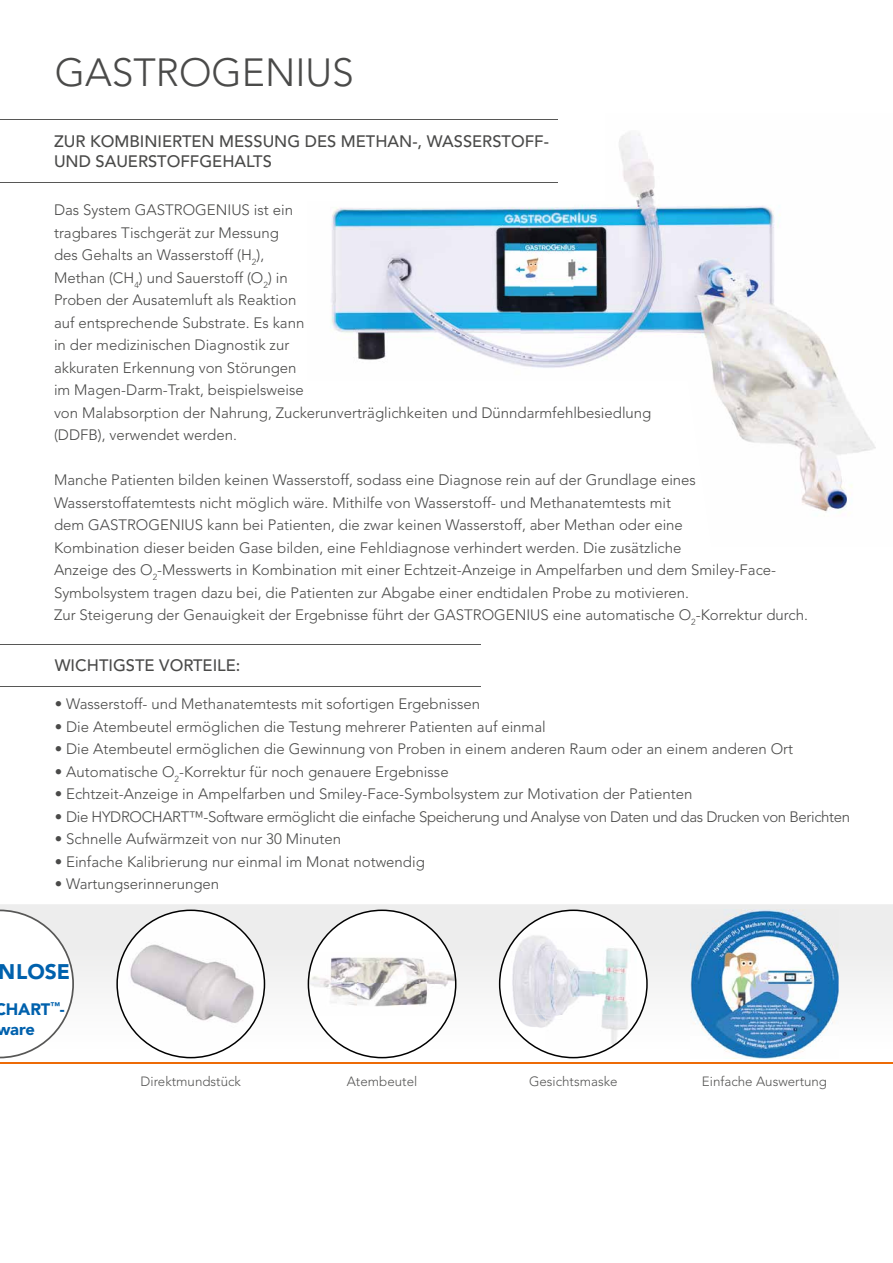
<style>
.page{position:relative;width:893px;height:1263px;background:#fff}
.page>*{position:absolute;margin:0;border:0;box-sizing:border-box;transform-origin:0 0}
.t1{font:300 39px "Avenir LT Std";color:#4a4a49}
.t2{font:900 21px "Avenir LT Std";color:#0061ad}
.t3{font:500 16.5px/19.8px "Avenir LT Std";color:#4a4a49}
.t4{font:900 16.5px/19.8px "Avenir LT Std";color:#0061ad}
.t5{font:300 15px/22.5px "Avenir LT Std";color:#4a4a49}
.t6{font:300 15px "Avenir LT Std";letter-spacing:-.025em;color:#4a4a49}
.t7{font:300 13.35px "Avenir LT Std";color:#575756}
</style>
<div class="page">
<svg style="left:0;top:904px;width:893px;height:155px"></svg>
<hr style="left:0;top:1062px;width:893px;height:2px;background:#ed6b06">
<img style="left:574px;top:132px;width:274px;height:270px">
<img style="left:330px;top:207px;width:244px;height:161px">
<img style="left:722px;top:402px;width:154px;height:110px">
<hr style="left:0;top:119px;width:557px;height:1px;background:#575756">
<hr style="left:0;top:182px;width:557px;height:1px;background:#575756">
<img style="left:690px;top:909px;width:149px;height:149px">
<svg style="left:499px;top:909px;width:149px;height:149px"></svg>
<svg style="left:116px;top:909px;width:149px;height:149px"></svg>
<svg style="left:308px;top:909px;width:148px;height:149px"></svg>
<hr style="left:0;top:644px;width:480px;height:1px;background:#575756">
<hr style="left:0;top:686px;width:480px;height:1px;background:#575756">
<svg style="left:0;top:909px;width:74px;height:149px"></svg>
<h1 class="t1" style="left:55px;top:49px;width:301px">GASTROGENIUS</h1>
<p class="t3" style="left:54px;top:132px;width:496px">ZUR KOMBINIERTEN MESSUNG DES METHAN-, WASSERSTOFF-<br>UND SAUERSTOFFGEHALTS</p>
<p class="t5" style="left:54px;top:199px;width:599px">Das System GASTROGENIUS ist ein<br>tragbares Tischgerät zur Messung<br>des Gehalts an Wasserstoff (H<sub>2</sub>),<br>Methan (CH<sub>4</sub>) und Sauerstoff (O<sub>2</sub>) in<br>Proben der Ausatemluft als Reaktion<br>auf entsprechende Substrate. Es kann<br>in der medizinischen Diagnostik zur<br>akkuraten Erkennung von Störungen<br>im Magen-Darm-Trakt, beispielsweise<br>von Malabsorption der Nahrung, Zuckerunverträglichkeiten und Dünndarmfehlbesiedlung (DDFB), verwendet werden.</p>
<p class="t5" style="left:54px;top:469px;width:755px">Manche Patienten bilden keinen Wasserstoff, sodass eine Diagnose rein auf der Grundlage eines Wasserstoffatemtests nicht möglich wäre. Mithilfe von Wasserstoff- und Methanatemtests mit<br>dem GASTROGENIUS kann bei Patienten, die zwar keinen Wasserstoff, aber Methan oder eine<br>Kombination dieser beiden Gase bilden, eine Fehldiagnose verhindert werden. Die zusätzliche<br>Anzeige des O<sub>2</sub>-Messwerts in Kombination mit einer Echtzeit-Anzeige in Ampelfarben und dem Smiley-Face-Symbolsystem tragen dazu bei, die Patienten zur Abgabe einer endtidalen Probe zu motivieren.<br>Zur Steigerung der Genauigkeit der Ergebnisse führt der GASTROGENIUS eine automatische O<sub>2</sub>-Korrektur durch.</p>
<p class="t3" style="left:55px;top:656px;width:187px">WICHTIGSTE VORTEILE:</p>
<p class="t5" style="left:55px;top:693px;width:427px">• Wasserstoff- und Methanatemtests mit sofortigen Ergebnissen</p>
<p class="t5" style="left:55px;top:715px;width:493px">• Die Atembeutel ermöglichen die Testung mehrerer Patienten auf einmal</p>
<p class="t5" style="left:55px;top:738px;width:740px">• Die Atembeutel ermöglichen die Gewinnung von Proben in einem anderen Raum oder an einem anderen Ort</p>
<p class="t5" style="left:55px;top:760px;width:395px">• Automatische O<sub>2</sub>-Korrektur für noch genauere Ergebnisse</p>
<p class="t5" style="left:55px;top:783px;width:639px">• Echtzeit-Anzeige in Ampelfarben und Smiley-Face-Symbolsystem zur Motivation der Patienten</p>
<p class="t6" style="left:55px;top:808px;width:797px">• Die HYDROCHART™-Software ermöglicht die einfache Speicherung und Analyse von Daten und das Drucken von Berichten</p>
<p class="t5" style="left:55px;top:828px;width:288px">• Schnelle Aufwärmzeit von nur 30 Minuten</p>
<p class="t5" style="left:55px;top:850px;width:372px">• Einfache Kalibrierung nur einmal im Monat notwendig</p>
<p class="t5" style="left:55px;top:873px;width:166px">• Wartungserinnerungen</p>
<h2 class="t2" style="left:-1px;top:959px;width:73px">NLOSE</h2>
<p class="t4" style="left:-6px;top:999px;width:72px">CHART<sup>™</sup>- ware</p>
<p class="t7" style="left:141px;top:1074px;width:102px">Direktmundstück</p>
<p class="t7" style="left:347px;top:1074px;width:72px">Atembeutel</p>
<p class="t7" style="left:529px;top:1074px;width:90px">Gesichtsmaske</p>
<p class="t7" style="left:702px;top:1074px;width:127px">Einfache Auswertung</p>
</div>
